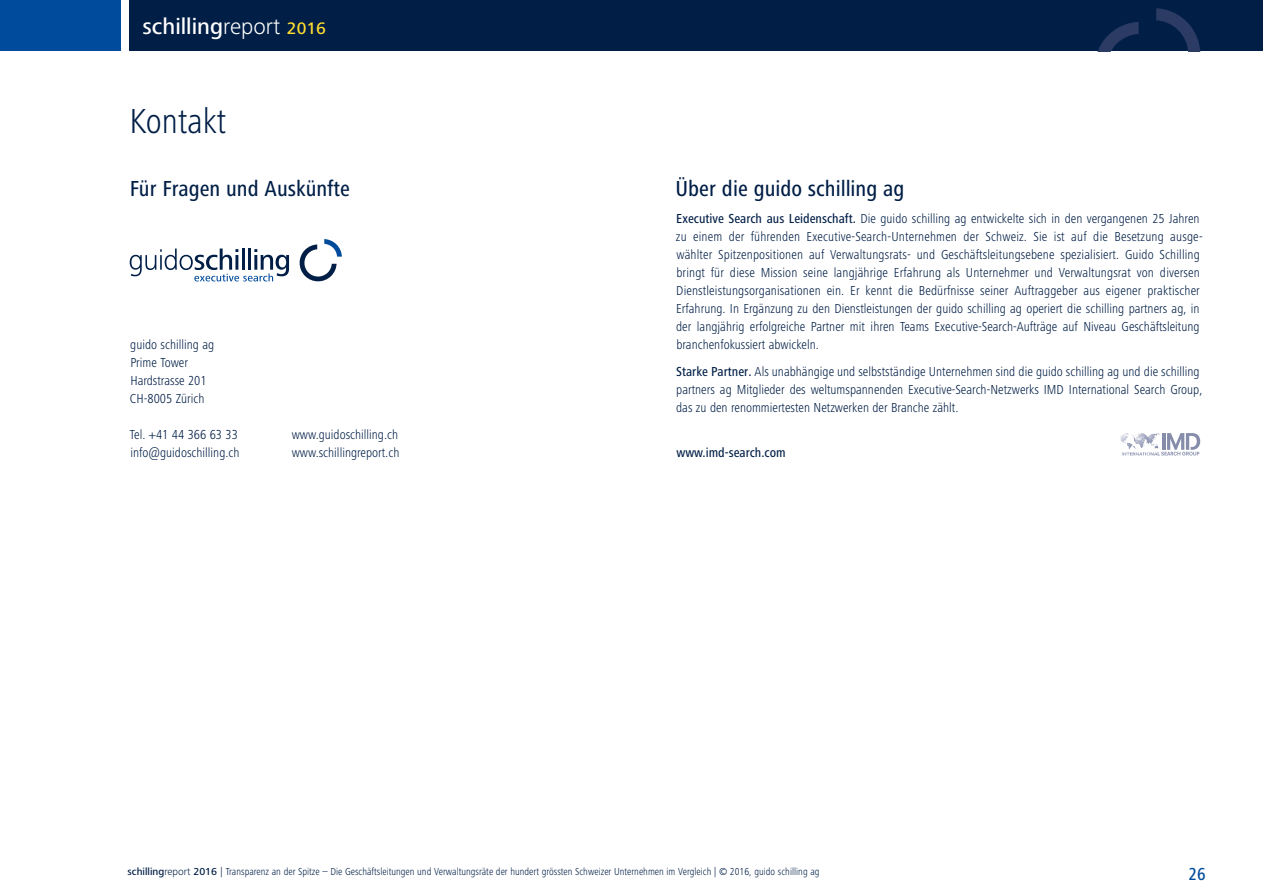
<style>
.page{position:relative;width:1263px;height:893px;background:#fff}
.page>*{position:absolute;margin:0;border:0;box-sizing:border-box;transform-origin:0 0}
.t1{font:300 condensed 36px "Frutiger Next Pro";color:#001e46}
.t2{font:500 22.95px "Frutiger Next Pro";color:#fff}
.t3{font:500 condensed 22.5px "Frutiger Next Pro";color:#001e46}
.t4{font:500 condensed 18px "Frutiger Next Pro";color:#004b9c}
.t5{font:300 condensed 13.5px/18px "Frutiger Next Pro";color:#001e46}
.t6{font:500 condensed 13.5px "Frutiger Next Pro";color:#001e46}
.t7{font:300 condensed 10.5px "Frutiger Next Pro";color:#001e46}
.s1{font-weight:300}
.s2{font-size:17.25px;color:#ffdd30}
.s3{font-weight:500}
.s4{font-weight:500;font-stretch:normal}
.s5{font-stretch:normal}
</style>
<div class="page">
<div style="left:0;top:0;width:121px;height:51px;background:#004b9c"></div>
<div style="left:130px;top:0;width:1133px;height:51px;background:#001e46"></div>
<svg style="left:1098px;top:8px;width:102px;height:43px"></svg>
<svg style="left:130px;top:249px;width:159px;height:32px"></svg>
<svg style="left:299px;top:239px;width:43px;height:42px"></svg>
<svg style="left:1120px;top:433px;width:37px;height:23px"></svg>
<svg style="left:1157px;top:433px;width:43px;height:23px"></svg>
<hr style="left:1162px;top:433px;width:3px;height:17px;background:#868dab">
<svg style="left:1136px;top:434px;width:6px;height:6px"></svg>
<img style="left:1124px;top:433px;width:32px;height:1px">
<h2 class="t2" style="left:142px;top:13px;width:185px">schilling<span class="s1">report</span> <span class="s2">2016</span></h2>
<h1 class="t1" style="left:130px;top:100px;width:98px">Kontakt</h1>
<h3 class="t3" style="left:130px;top:175px;width:222px">Für Fragen und Auskünfte</h3>
<p class="t5" style="left:130px;top:335px;width:86px">guido schilling ag<br>Prime Tower<br>Hardstrasse 201<br>CH-8005 Zürich</p>
<p class="t5" style="left:130px;top:425px;width:110px">Tel. +41 44 366 63 33</p>
<p class="t5" style="left:292px;top:425px;width:108px">www.guidoschilling.ch</p>
<p class="t5" style="left:131px;top:443px;width:111px">info@guidoschilling.ch</p>
<p class="t5" style="left:292px;top:443px;width:109px">www.schillingreport.ch</p>
<h3 class="t3" style="left:676px;top:175px;width:230px">Über die guido schilling ag</h3>
<p class="t5" style="left:676px;top:209px;width:528px"><span class="s3">Executive Search aus Leidenschaft.</span> Die guido schilling ag entwickelte sich in den vergangenen 25 Jahren zu einem der führenden Executive-Search-Unternehmen der Schweiz. Sie ist auf die Besetzung ausge&shy;wählter Spitzenpositionen auf Verwaltungsrats- und Geschäftsleitungsebene spezialisiert. Guido Schilling bringt für diese Mission seine langjährige Erfahrung als Unternehmer und Verwaltungsrat von diversen Dienstleistungsorganisationen ein. Er kennt die Bedürfnisse seiner Auftraggeber aus eigener praktischer Erfahrung. In Ergänzung zu den Dienstleistungen der guido schilling ag operiert die schilling partners ag, in der langjährig erfolgreiche Partner mit ihren Teams Executive-Search-Aufträge auf Niveau Geschäftsleitung branchenfokussiert abwickeln.</p>
<p class="t5" style="left:676px;top:362px;width:528px"><span class="s3">Starke Partner.</span> Als unabhängige und selbstständige Unternehmen sind die guido schilling ag und die schilling partners ag Mitglieder des weltumspannenden Executive-Search-Netzwerks IMD International Search Group, das zu den renommiertesten Netzwerken der Branche zählt.</p>
<p class="t6" style="left:676px;top:444px;width:111px">www.imd-search.com</p>
<p class="t7" style="left:128px;top:865px;width:694px"><span class="s4">schilling</span><span class="s5">report</span> <span class="s4">2016</span> | Transparenz an der Spitze – Die Geschäftsleitungen und Verwaltungsräte der hundert grössten Schweizer Unternehmen im Vergleich | © 2016, guido schilling ag</p>
<h3 class="t4" style="left:1188px;top:864px;width:19px">26</h3>
</div>
